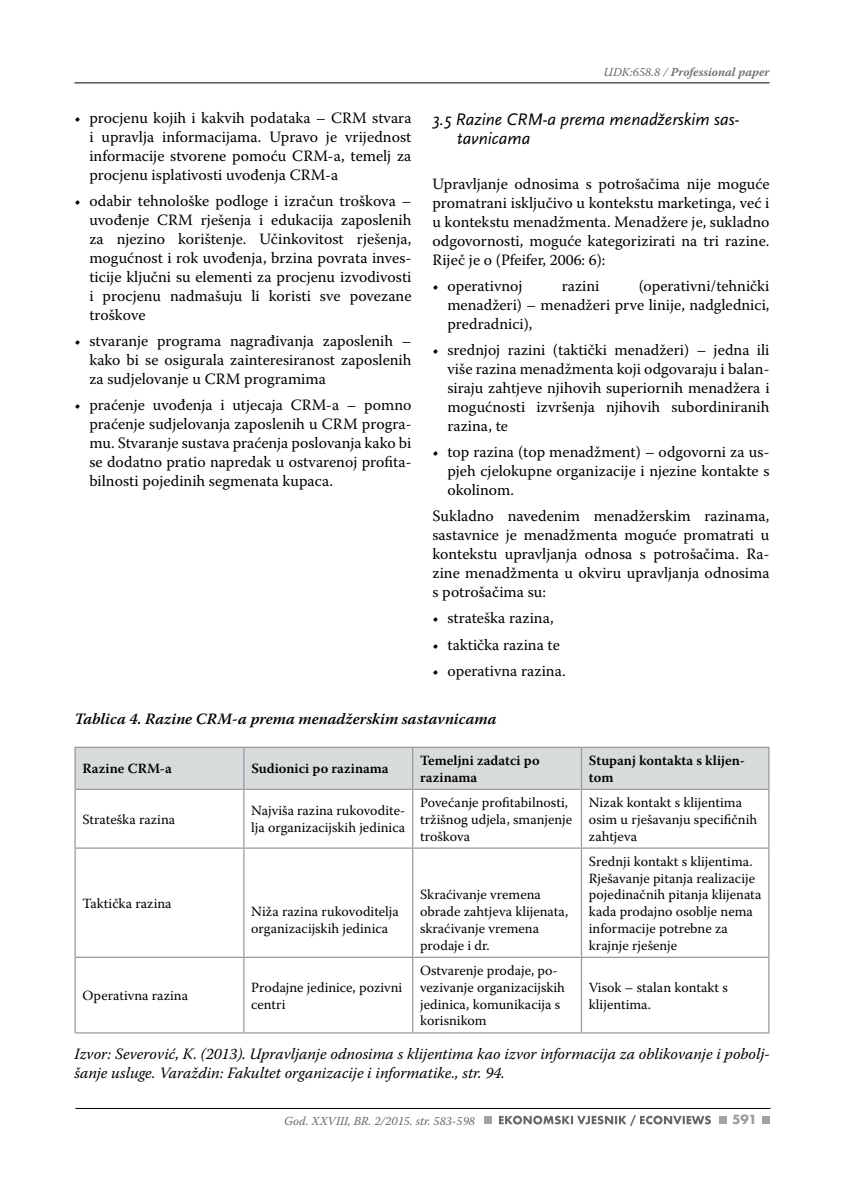
<style>
.page{position:relative;width:844px;height:1191px;background:#fff}
.page>*{position:absolute;margin:0;border:0;box-sizing:border-box;transform-origin:0 0}
.t1{font:italic 17.5px/19.2px "Scala Sans Pro";color:#000}
.t2{font:15.75px/18.9px "Warnock Pro";color:#000;text-align:justify}
.t3{font:italic 15.75px/18.9px "Warnock Pro";color:#000}
.t4{font:italic 600 15.75px "Warnock Pro";color:#000}
.t5{font:14px/16.8px "Warnock Pro";color:#000}
.t6{font:600 14px/16.8px "Warnock Pro";letter-spacing:.015em;color:#000}
.t7{font:700 14px "Futura TOT";color:#9c9ca0}
.t8{font:italic 12.25px "Warnock Pro";color:#68676c}
.t9{font:italic 600 12.25px "Warnock Pro";color:#68676c}
.s1{font-weight:400}
</style>
<div class="page">
<hr style="left:74px;top:83px;width:695px;height:1px;background:#000">
<hr style="left:75px;top:1108px;width:695px;height:1px;background:#000">
<div style="left:483px;top:1115px;width:8px;height:8px;background:#a3a3a7"></div>
<div style="left:718px;top:1115px;width:8px;height:8px;background:#a3a3a7"></div>
<div style="left:761px;top:1115px;width:8px;height:8px;background:#a3a3a7"></div>
<svg style="left:499px;top:1115px;width:211px;height:11px"></svg>
<div style="left:76px;top:748px;width:692px;height:40px;background:#d8dbdc"></div>
<hr style="left:243px;top:748px;width:1px;height:40px;background:#98989c">
<hr style="left:412px;top:748px;width:1px;height:40px;background:#98989c">
<hr style="left:580px;top:748px;width:2px;height:40px;background:#98989c">
<hr style="left:74px;top:788px;width:170px;height:2px;background:#98989c">
<hr style="left:244px;top:788px;width:168px;height:2px;background:#98989c">
<hr style="left:243px;top:790px;width:1px;height:57px;background:#98989c">
<hr style="left:412px;top:788px;width:169px;height:2px;background:#98989c">
<hr style="left:412px;top:790px;width:1px;height:57px;background:#98989c">
<hr style="left:581px;top:788px;width:188px;height:2px;background:#98989c">
<hr style="left:580px;top:790px;width:2px;height:57px;background:#98989c">
<hr style="left:74px;top:847px;width:170px;height:1px;background:#98989c">
<hr style="left:244px;top:847px;width:168px;height:1px;background:#98989c">
<hr style="left:243px;top:848px;width:1px;height:108px;background:#98989c">
<hr style="left:412px;top:847px;width:169px;height:1px;background:#98989c">
<hr style="left:412px;top:848px;width:1px;height:108px;background:#98989c">
<hr style="left:581px;top:847px;width:188px;height:1px;background:#98989c">
<hr style="left:580px;top:848px;width:2px;height:108px;background:#98989c">
<hr style="left:74px;top:956px;width:170px;height:2px;background:#98989c">
<hr style="left:244px;top:956px;width:168px;height:2px;background:#98989c">
<hr style="left:243px;top:958px;width:1px;height:74px;background:#98989c">
<hr style="left:412px;top:956px;width:169px;height:2px;background:#98989c">
<hr style="left:412px;top:958px;width:1px;height:74px;background:#98989c">
<hr style="left:581px;top:956px;width:188px;height:2px;background:#98989c">
<hr style="left:580px;top:958px;width:2px;height:74px;background:#98989c">
<hr style="left:74px;top:746px;width:170px;height:2px;background:#98989c">
<hr style="left:74px;top:748px;width:2px;height:40px;background:#98989c">
<hr style="left:244px;top:746px;width:168px;height:2px;background:#98989c">
<hr style="left:412px;top:746px;width:169px;height:2px;background:#98989c">
<hr style="left:581px;top:746px;width:188px;height:2px;background:#98989c">
<hr style="left:768px;top:748px;width:1px;height:40px;background:#98989c">
<hr style="left:74px;top:790px;width:2px;height:57px;background:#98989c">
<hr style="left:768px;top:790px;width:1px;height:57px;background:#98989c">
<hr style="left:74px;top:848px;width:2px;height:108px;background:#98989c">
<hr style="left:768px;top:848px;width:1px;height:108px;background:#98989c">
<hr style="left:74px;top:958px;width:2px;height:74px;background:#98989c">
<hr style="left:768px;top:958px;width:1px;height:74px;background:#98989c">
<hr style="left:74px;top:1032px;width:170px;height:1px;background:#98989c">
<hr style="left:244px;top:1032px;width:168px;height:1px;background:#98989c">
<hr style="left:412px;top:1032px;width:169px;height:1px;background:#98989c">
<hr style="left:581px;top:1032px;width:188px;height:1px;background:#98989c">
<p class="t2" style="left:89px;top:108px;width:323px;text-indent:-15px">• procjenu kojih i kakvih podataka – CRM stvara i upravlja informacijama. Upravo je vrijednost informacije stvorene pomoću CRM-a, temelj za procjenu isplativosti uvođenja CRM-a</p>
<p class="t2" style="left:89px;top:191px;width:323px;text-indent:-15px">• odabir tehnološke podloge i izračun troškova – uvođenje CRM rješenja i edukacija zaposlenih za njezino korištenje. Učinkovitost rješenja, mogućnost i rok uvođenja, brzina povrata inves&shy;ticije ključni su elementi za procjenu izvodivosti i procjenu nadmašuju li koristi sve povezane troškove</p>
<p class="t2" style="left:89px;top:331px;width:323px;text-indent:-15px">• stvaranje programa nagrađivanja zaposlenih – kako bi se osigurala zainteresiranost zaposlenih za sudjelovanje u CRM programima</p>
<p class="t2" style="left:89px;top:395px;width:323px;text-indent:-15px">• praćenje uvođenja i utjecaja CRM-a – pomno praćenje sudjelovanja zaposlenih u CRM progra&shy;mu. Stvaranje sustava praćenja poslovanja kako bi se dodatno pratio napredak u ostvarenoj profita&shy;bilnosti pojedinih segmenata kupaca.</p>
<p class="t9" style="left:603px;top:65px;width:167px"><span class="s1">UDK:658.8 /</span> Professional paper</p>
<p class="t1" style="left:457px;top:109px;width:284px;text-indent:-25px">3.5 Razine CRM-a prema menadžerskim sas&shy;tavnicama</p>
<p class="t2" style="left:432px;top:174px;width:338px">Upravljanje odnosima s potrošačima nije moguće promatrani isključivo u kontekstu marketinga, već i u kontekstu menadžmenta. Menadžere je, sukladno odgovornosti, moguće kategorizirati na tri razine.<br>Riječ je o (Pfeifer, 2006: 6):</p>
<p class="t2" style="left:432px;top:276px;width:91px">• operativnoj</p>
<p class="t2" style="left:561px;top:276px;width:39px">razini</p>
<p class="t2" style="left:447px;top:276px;width:323px;text-indent:191px">(operativni/tehnički menadžeri) – menadžeri prve linije, nadglednici, predradnici),</p>
<p class="t2" style="left:447px;top:340px;width:323px;text-indent:-15px">• srednjoj razini (taktički menadžeri) – jedna ili više razina menadžmenta koji odgovaraju i balan&shy;siraju zahtjeve njihovih superiornih menadžera i mogućnosti izvršenja njihovih subordiniranih razina, te</p>
<p class="t2" style="left:447px;top:442px;width:323px;text-indent:-15px">• top razina (top menadžment) – odgovorni za us&shy;pjeh cjelokupne organizacije i njezine kontakte s okolinom.</p>
<p class="t2" style="left:432px;top:506px;width:338px">Sukladno navedenim menadžerskim razinama, sastavnice je menadžmenta moguće promatrati u kontekstu upravljanja odnosa s potrošačima. Ra&shy;zine menadžmenta u okviru upravljanja odnosima s potrošačima su:</p>
<p class="t2" style="left:432px;top:608px;width:123px">• strateška razina,</p>
<p class="t2" style="left:432px;top:635px;width:129px">• taktička razina te</p>
<p class="t2" style="left:432px;top:661px;width:135px">• operativna razina.</p>
<p class="t4" style="left:74px;top:709px;width:423px">Tablica 4. Razine CRM-a prema menadžerskim sastavnicama</p>
<p class="t6" style="left:82px;top:760px;width:91px">Razine CRM-a</p>
<p class="t6" style="left:251px;top:760px;width:139px">Sudionici po razinama</p>
<p class="t6" style="left:420px;top:752px;width:121px">Temeljni zadatci po razinama</p>
<p class="t6" style="left:588px;top:752px;width:158px">Stupanj kontakta s klijen&shy;tom</p>
<p class="t5" style="left:82px;top:810px;width:94px">Strateška razina</p>
<p class="t5" style="left:251px;top:802px;width:155px">Najviša razina rukovodite&shy;lja organizacijskih jedinica</p>
<p class="t5" style="left:420px;top:794px;width:153px">Povećanje profitabilnosti, tržišnog udjela, smanjenje troškova</p>
<p class="t5" style="left:588px;top:794px;width:170px">Nizak kontakt s klijentima osim u rješavanju specifičnih zahtjeva</p>
<p class="t5" style="left:82px;top:894px;width:91px">Taktička razina</p>
<p class="t5" style="left:251px;top:903px;width:149px">Niža razina rukovoditelja organizacijskih jedinica</p>
<p class="t5" style="left:420px;top:886px;width:150px">Skraćivanje vremena obrade zahtjeva klijenata, skraćivanje vremena prodaje i dr.</p>
<p class="t5" style="left:588px;top:852px;width:174px">Srednji kontakt s klijentima.<br>Rješavanje pitanja realizacije pojedinačnih pitanja klijenata kada prodajno osoblje nema informacije potrebne za krajnje rješenje</p>
<p class="t5" style="left:420px;top:961px;width:146px">Ostvarenje prodaje, po&shy;vezivanje organizacijskih jedinica, komunikacija s korisnikom</p>
<p class="t5" style="left:82px;top:987px;width:107px">Operativna razina</p>
<p class="t5" style="left:251px;top:978px;width:152px">Prodajne jedinice, pozivni centri</p>
<p class="t5" style="left:588px;top:978px;width:140px">Visok – stalan kontakt s klijentima.</p>
<p class="t3" style="left:74px;top:1043px;width:697px">Izvor: Severović, K. (2013). Upravljanje odnosima s klijentima kao izvor informacija za oblikovanje i pobolj&shy;šanje usluge. Varaždin: Fakultet organizacije i informatike., str. 94.</p>
<p class="t8" style="left:284px;top:1113px;width:192px">God. XXVIII, BR. 2/2015. str. 583-598</p>
<p class="t7" style="left:732px;top:1111px;width:26px">591</p>
</div>
